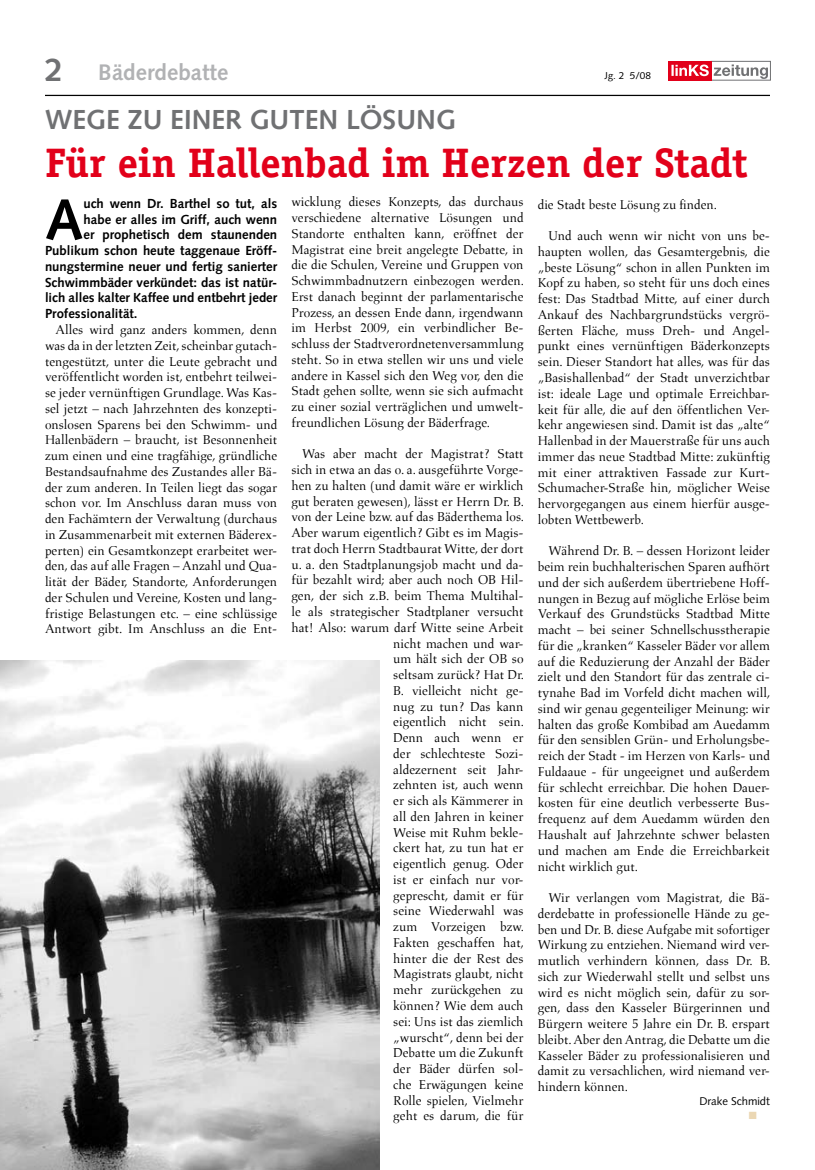
<style>
.page{position:relative;width:815px;height:1170px;background:#fff}
.page>*{position:absolute;margin:0;border:0;box-sizing:border-box;transform-origin:0 0}
.t1{font:700 57.75px "Syntax";color:#000}
.t2{font:700 41.25px "Officina Serif";letter-spacing:-.005em;color:#e2001a}
.t3{font:700 27.5px "Syntax";color:#707173}
.t4{font:700 22.5px "Syntax";color:#b1b2b4}
.t5{font:13.12px/15.8px "Aldus LT";color:#000;text-align:justify}
.t6{font:700 13.12px "Syntax";color:#000}
.t7{font:12.5px "Wingdings";color:#ebd7b3}
.t8{font:11.25px "Syntax";color:#000}
.t9{font:10px "Syntax";color:#000}
</style>
<div class="page">
<hr style="left:45px;top:95px;width:725px;height:1px;background:#000">
<div style="left:711px;top:61px;width:60px;height:19px;border:1px solid #707173"></div>
<div style="left:668px;top:61px;width:43px;height:19px;background:#e2001a"></div>
<svg style="left:671px;top:64px;width:97px;height:15px"></svg>
<img style="left:0;top:660px;width:379px;height:509px">
<h3 class="t4" style="left:98px;top:59px;width:132px">Bäderdebatte</h3>
<p class="t9" style="left:604px;top:70px;width:48px">Jg. 2 5/08</p>
<h3 class="t3" style="left:45px;top:103px;width:356px">Wege zu ein er guten Lösun</h3>
<h3 class="t3" style="left:436px;top:103px;width:21px">g</h3>
<h2 class="t2" style="left:45px;top:137px;width:704px">Für ein Hallenbad im Herzen der Stadt</h2>
<h1 class="t1" style="left:45px;top:186px;width:38px">A</h1>
<p class="t6" style="left:84px;top:196px;width:195px">uch wenn Dr. Barthel so tut, als</p>
<p class="t5" style="left:291px;top:194px;width:234px">wicklung dieses Konzepts, das durchaus verschiedene alternative Lösungen und Standorte enthalten kann, eröffnet der Magistrat eine breit angelegte Debatte, in die die Schulen, Vereine und Gruppen von Schwimmbadnutzern einbezogen werden.<br>Erst danach beginnt der parlamentarische Prozess, an dessen Ende dann, irgendwann im Herbst 2009, ein verbindlicher Be&shy;schluss der Stadtverordnetenversammlung steht. So in etwa stellen wir uns und viele andere in Kassel sich den Weg vor, den die Stadt gehen sollte, wenn sie sich aufmacht zu einer sozial verträglichen und umwelt&shy;freundlichen Lösung der Bäderfrage.</p>
<p class="t5" style="left:291px;top:446px;width:234px;text-align:right">Was aber macht der Magistrat? Statt sich in etwa an das o. a. ausgeführte Vorge&shy;hen zu halten (und damit wäre er wirklich gut beraten gewesen), lässt er Herrn Dr. B. von der Leine bzw. auf das Bäderthema los.<br>Aber warum eigentlich? Gibt es im Magis&shy;trat doch Herrn Stadtbaurat Witte, der dort u. a. den Stadtplanungsjob macht und da&shy;für bezahlt wird; aber auch noch OB Hil&shy;gen, der sich z.B. beim Thema Multihal&shy;le als strategischer Stadtplaner versucht hat! Also: warum darf Witte seine Arbeit nicht machen und war-<br>um hält sich der OB so<br>seltsam zurück? Hat Dr.<br>B. vielleicht nicht ge-<br>nug zu tun? Das kann<br>eigentlich nicht sein.<br>Denn auch wenn er<br>der schlechteste Sozi-<br>aldezernent seit Jahr-<br>zehnten ist, auch wenn<br>er sich als Kämmerer in<br>all den Jahren in keiner<br>Weise mit Ruhm bekle-<br>ckert hat, zu tun hat er<br>eigentlich genug. Oder<br>ist er einfach nur vor-<br>geprescht, damit er für<br>seine Wiederwahl was<br>zum Vorzeigen bzw.<br>Fakten geschaffen hat,<br>hinter die der Rest des<br>Magistrats glaubt, nicht<br>mehr zurückgehen zu<br>können? Wie dem auch<br>sei: Uns ist das ziemlich<br>„wurscht“, denn bei der<br>Debatte um die Zukunft<br>der Bäder dürfen sol-<br>che Erwägungen keine<br>Rolle spielen, Vielmehr<br>geht es darum, die für</p>
<p class="t5" style="left:538px;top:196px;width:181px">die Stadt beste Lösung zu finden.</p>
<p class="t5" style="left:538px;top:228px;width:234px;text-indent:11px">Und auch wenn wir nicht von uns be&shy;haupten wollen, das Gesamtergebnis, die „beste Lösung“ schon in allen Punkten im Kopf zu haben, so steht für uns doch eines fest: Das Stadtbad Mitte, auf einer durch Ankauf des Nachbargrundstücks vergrö&shy;ßerten Fläche, muss Dreh- und Angel&shy;punkt eines vernünftigen Bäderkonzepts sein. Dieser Standort hat alles, was für das „Basishallenbad“ der Stadt unverzichtbar ist: ideale Lage und optimale Erreichbar&shy;keit für alle, die auf den öffentlichen Ver&shy;kehr angewiesen sind. Damit ist das „alte“ Hallenbad in der Mauerstraße für uns auch immer das neue Stadtbad Mitte: zukünftig mit einer attraktiven Fassade zur Kurt-Schumacher-Straße hin, möglicher Weise hervorgegangen aus einem hierfür ausge&shy;lobten Wettbewerb.</p>
<p class="t5" style="left:538px;top:543px;width:234px;text-indent:11px">Während Dr. B. – dessen Horizont leider beim rein buchhalterischen Sparen aufhört und der sich außerdem übertriebene Hoff&shy;nungen in Bezug auf mögliche Erlöse beim Verkauf des Grundstücks Stadtbad Mitte macht – bei seiner Schnellschusstherapie für die „kranken“ Kasseler Bäder vor allem auf die Reduzierung der Anzahl der Bäder zielt und den Standort für das zentrale ci&shy;tynahe Bad im Vorfeld dicht machen will, sind wir genau gegenteiliger Meinung: wir halten das große Kombibad am Auedamm für den sensiblen Grün- und Erholungsbe&shy;reich der Stadt - im Herzen von Karls- und Fuldaaue - für ungeeignet und außerdem für schlecht erreichbar. Die hohen Dauer&shy;kosten für eine deutlich verbesserte Bus&shy;frequenz auf dem Auedamm würden den Haushalt auf Jahrzehnte schwer belasten und machen am Ende die Erreichbarkeit nicht wirklich gut.</p>
<p class="t5" style="left:538px;top:889px;width:234px;text-indent:11px">Wir verlangen vom Magistrat, die Bä&shy;derdebatte in professionelle Hände zu ge&shy;ben und Dr. B. diese Aufgabe mit sofortiger Wirkung zu entziehen. Niemand wird ver&shy;mutlich verhindern können, dass Dr. B. sich zur Wiederwahl stellt und selbst uns wird es nicht möglich sein, dafür zu sor&shy;gen, dass den Kasseler Bürgerinnen und Bürgern weitere 5 Jahre ein Dr. B. erspart bleibt. Aber den Antrag, die Debatte um die Kasseler Bäder zu professionalisieren und damit zu versachlichen, wird niemand ver&shy;hindern können.</p>
<p class="t8" style="left:699px;top:1093px;width:72px">Drake Schmidt</p>
<p class="t6" style="left:84px;top:211px;width:195px">habe er alles im Griff, auch wenn</p>
<p class="t6" style="left:84px;top:227px;width:195px">er prophetisch dem staunenden</p>
<p class="t6" style="left:45px;top:243px;width:234px">Publikum schon heute taggenaue Eröff-</p>
<p class="t6" style="left:45px;top:259px;width:234px">nungstermine neuer und fertig sanierter</p>
<p class="t6" style="left:45px;top:274px;width:234px">Schwimmbäder verkündet: das ist natür-</p>
<p class="t6" style="left:45px;top:290px;width:234px">lich alles kalter Kaffee und entbehrt jeder</p>
<p class="t6" style="left:45px;top:306px;width:94px">Professionalität.</p>
<p class="t5" style="left:45px;top:322px;width:234px;text-indent:11px">Alles wird ganz anders kommen, denn was da in der letzten Zeit, scheinbar gutach&shy;tengestützt, unter die Leute gebracht und veröffentlicht worden ist, entbehrt teilwei&shy;se jeder vernünftigen Grundlage. Was Kas&shy;sel jetzt – nach Jahrzehnten des konzepti&shy;onslosen Sparens bei den Schwimm- und Hallenbädern – braucht, ist Besonnenheit zum einen und eine tragfähige, gründliche Bestandsaufnahme des Zustandes aller Bä&shy;der zum anderen. In Teilen liegt das sogar schon vor. Im Anschluss daran muss von den Fachämtern der Verwaltung (durchaus in Zusammenarbeit mit externen Bäderex&shy;perten) ein Gesamtkonzept erarbeitet wer&shy;den, das auf alle Fragen – Anzahl und Qua&shy;lität der Bäder, Standorte, Anforderungen der Schulen und Vereine, Kosten und lang&shy;fristige Belastungen etc. – eine schlüssige Antwort gibt. Im Anschluss an die Ent-</p>
<p class="t7" style="left:748px;top:1108px;width:11px">■</p>
</div>
